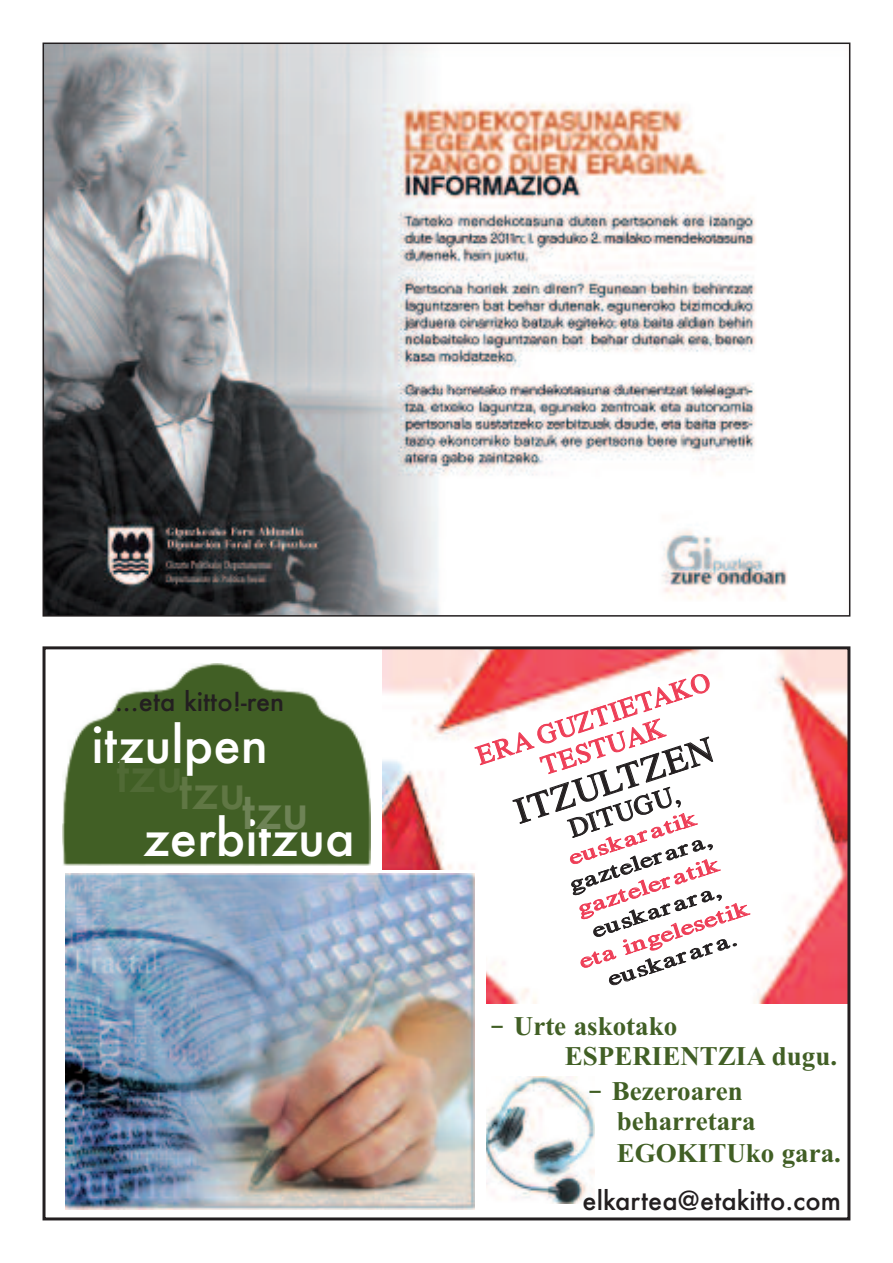
<style>
.page{position:relative;width:893px;height:1263px;background:#fff}
.page>*{position:absolute;margin:0;border:0;box-sizing:border-box;transform-origin:0 0}
.t1{font:500 49.5px/45.9px "Futura";color:#fff}
.t2{font:36px "Times";color:#231f20}
.t3{font:700 27px/29.8px "Times New Roman";color:#415f25}
.t4{font:27px/29.7px "Times";color:#ee3d56;text-align:center}
.t5{font:27px "Times";color:#231f20}
.t6{font:500 25.5px "Futura";color:#231f20}
.t7{font:21px "Times";color:#ee3d56;scale:1.4 1}
.t8{font:21px "Times";color:#231f20;scale:1.4 1}
.s1{color:#607744}
.s2{color:#6e8356}
.s3{font-family:"Lucida Grande"}
</style>
<div class="page">
<img style="left:46px;top:46px;width:742px;height:568px">
<img style="left:382px;top:650px;width:464px;height:353px">
<div style="left:43px;top:646px;width:807px;height:574px;border:3px solid #231f20"></div>
<img style="left:63px;top:663px;width:307px;height:202px">
<img style="left:486px;top:1076px;width:108px;height:127px">
<div style="left:60px;top:870px;width:426px;height:342px;background:#fff"></div>
<img style="left:66px;top:873px;width:408px;height:337px">
<p class="t6" style="left:115px;top:687px;width:171px">...eta kitto!-ren</p>
<h1 class="t1" style="left:178px;top:723px;width:132px;text-indent:-87px">itzulpen <span class="s1">tzu</span><span class="s2">tzu</span></h1>
<h1 class="t1" style="left:143px;top:816px;width:213px">zerbitzua</h1>
<p class="t4" style="left:474px;top:745px;width:245px;rotate:-18deg">ERA GUZTIETAKO<br>TESTUAK</p>
<h2 class="t2" style="left:512px;top:800px;width:208px;rotate:-18deg">ITZULTZEN</h2>
<p class="t5" style="left:567px;top:820px;width:116px;rotate:-18deg">DITUGU,</p>
<p class="t7" style="left:567px;top:851px;width:96px;rotate:-18deg">euskaratik</p>
<p class="t8" style="left:567px;top:878px;width:108px;rotate:-18deg">gaztelerara,</p>
<p class="t7" style="left:576px;top:902px;width:107px;rotate:-18deg">gazteleratik</p>
<p class="t8" style="left:590px;top:924px;width:98px;rotate:-18deg">euskarara,</p>
<p class="t7" style="left:578px;top:955px;width:127px;rotate:-18deg">eta ingelesetik</p>
<p class="t8" style="left:606px;top:972px;width:98px;rotate:-18deg">euskarara.</p>
<p class="t3" style="left:565px;top:1010px;width:274px;text-indent:-74px"><span class="s3">–</span> Urte askotako<br>ESPERIENTZIA dugu.</p>
<p class="t3" style="left:617px;top:1075px;width:140px;text-indent:-28px"><span class="s3">–</span> Bezeroaren beharretara</p>
<p class="t3" style="left:617px;top:1138px;width:226px">EGOKITUko gara.</p>
<p class="t6" style="left:583px;top:1186px;width:260px">elkartea@etakitto.com</p>
</div>
